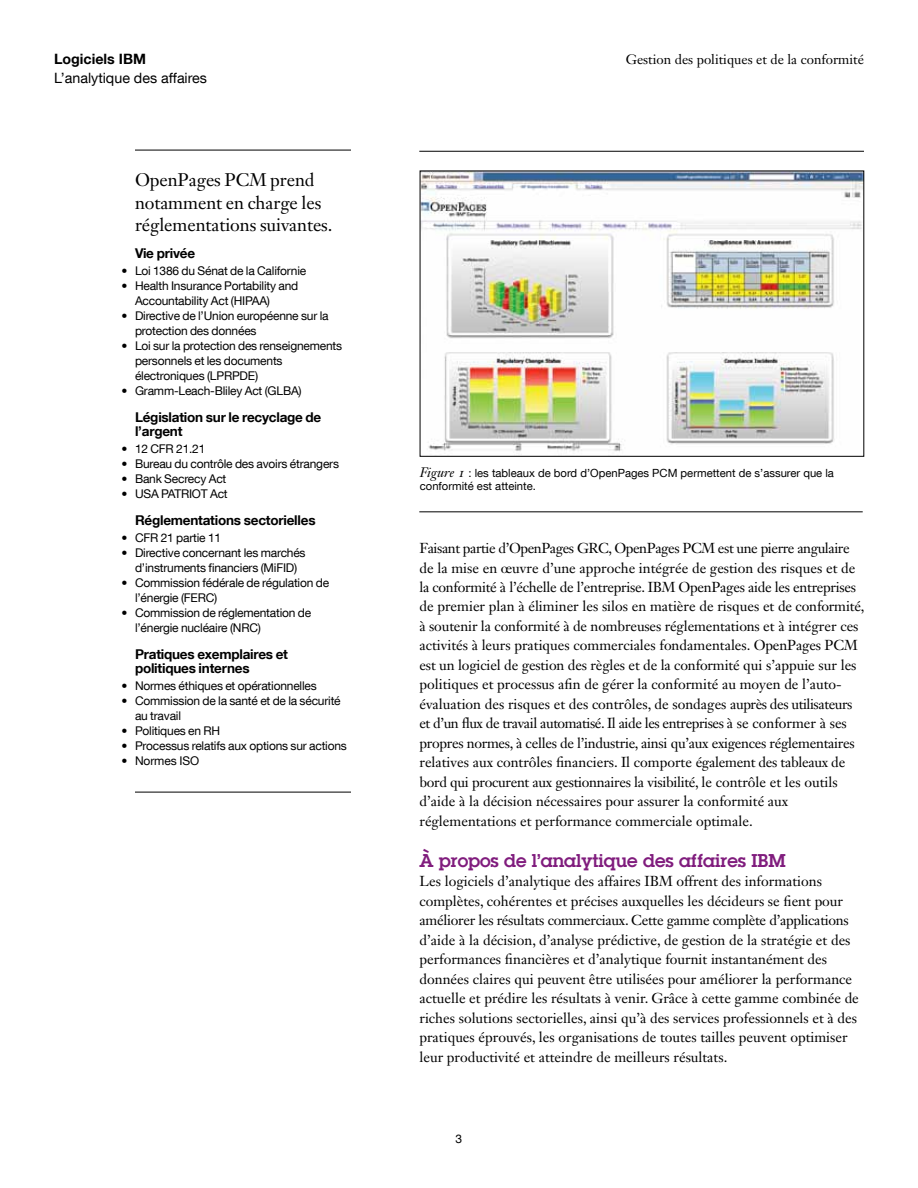
<style>
.page{position:relative;width:918px;height:1188px;background:#fff}
.page>*{position:absolute;margin:0;border:0;box-sizing:border-box;transform-origin:0 0}
.t1{font:18px/22.5px "Janson Text LT Std";letter-spacing:-.005em;color:#000}
.t2{font:600 18px "Lubalin Graph Std";color:#801c7d}
.t3{font:14.25px/19.5px "Janson Text LT Std";color:#000}
.t4{font:14.25px "Helvetica Neue LT Com";color:#000}
.t5{font:700 14.25px "Helvetica Neue LT Com";color:#000}
.t6{font:700 13.5px/13.5px "Helvetica Neue LT Com";letter-spacing:-.015em;color:#000}
.t7{font:13.5px "Janson Text LT Std";color:#000}
.t8{font:12px/15px "Helvetica Neue LT Com";letter-spacing:-.015em;color:#000}
.t9{font:11.25px/13.5px "Helvetica Neue LT Com";color:#000}
.s1{font-family:"Janson Text LT Std";font-style:italic;font-size:13.5px}
</style>
<div class="page">
<hr style="left:419px;top:151px;width:445px;height:1px;background:#000">
<hr style="left:419px;top:511px;width:444px;height:1px;background:#000">
<img style="left:422px;top:173px;width:440px;height:282px">
<div style="left:420px;top:171px;width:444px;height:286px;border:1px solid #000"></div>
<hr style="left:135px;top:150px;width:216px;height:1px;background:#000">
<hr style="left:135px;top:792px;width:216px;height:1px;background:#000">
<p class="t5" style="left:54px;top:50px;width:94px">Logiciels IBM</p>
<p class="t7" style="left:626px;top:51px;width:240px">Gestion des politiques et de la conformité</p>
<p class="t4" style="left:54px;top:69px;width:155px">L’analytique des affaires</p>
<p class="t1" style="left:135px;top:168px;width:199px">OpenPages PCM prend notamment en charge les réglementations suivantes.</p>
<p class="t6" style="left:135px;top:246px;width:62px">Vie privée</p>
<p class="t8" style="left:122px;top:263px;width:186px">• Loi 1386 du Sénat de la Californie</p>
<p class="t8" style="left:135px;top:278px;width:165px;text-indent:-14px">• Health Insurance Portability and<br>Accountability Act (HIPAA)</p>
<p class="t8" style="left:135px;top:308px;width:195px;text-indent:-14px">• Directive de l’Union européenne sur la protection des données</p>
<p class="t8" style="left:135px;top:338px;width:209px;text-indent:-14px">• Loi sur la protection des renseignements personnels et les documents électroniques (LPRPDE)</p>
<p class="t8" style="left:122px;top:383px;width:182px">• Gramm-Leach-Bliley Act (GLBA)</p>
<p class="t6" style="left:135px;top:410px;width:188px">Législation sur le recyclage de l’argent</p>
<p class="t8" style="left:122px;top:441px;width:85px">• 12 CFR 21.21</p>
<p class="t8" style="left:122px;top:456px;width:219px">• Bureau du contrôle des avoirs étrangers</p>
<p class="t8" style="left:122px;top:471px;width:106px">• Bank Secrecy Act</p>
<p class="t8" style="left:122px;top:486px;width:108px">• USA PATRIOT Act</p>
<p class="t6" style="left:135px;top:513px;width:182px">Réglementations sectorielles</p>
<p class="t8" style="left:122px;top:530px;width:101px">• CFR 21 partie 11</p>
<p class="t8" style="left:122px;top:545px;width:186px;text-align:center">• Directive concernant les marchés d’instruments financiers (MiFID)</p>
<p class="t8" style="left:135px;top:575px;width:196px;text-indent:-14px">• Commission fédérale de régulation de l’énergie (FERC)</p>
<p class="t8" style="left:135px;top:605px;width:178px;text-indent:-14px">• Commission de réglementation de l’énergie nucléaire (NRC)</p>
<p class="t6" style="left:135px;top:647px;width:155px">Pratiques exemplaires et politiques internes</p>
<p class="t8" style="left:122px;top:678px;width:197px">• Normes éthiques et opérationnelles</p>
<p class="t8" style="left:135px;top:693px;width:207px;text-indent:-14px">• Commission de la santé et de la sécurité au travail</p>
<p class="t8" style="left:122px;top:723px;width:100px">• Politiques en RH</p>
<p class="t8" style="left:122px;top:738px;width:227px">• Processus relatifs aux options sur actions</p>
<p class="t8" style="left:122px;top:753px;width:79px">• Normes ISO</p>
<p class="t9" style="left:420px;top:466px;width:416px"><span class="s1">Figure 1</span> : les tableaux de bord d’OpenPages PCM permettent de s’assurer que la conformité est atteinte.</p>
<p class="t3" style="left:419px;top:538px;width:447px">Faisant partie d’OpenPages GRC, OpenPages PCM est une pierre angulaire de la mise en œuvre d’une approche intégrée de gestion des risques et de la conformité à l’échelle de l’entreprise. IBM OpenPages aide les entreprises de premier plan à éliminer les silos en matière de risques et de conformité, à soutenir la conformité à de nombreuses réglementations et à intégrer ces activités à leurs pratiques commerciales fondamentales. OpenPages PCM est un logiciel de gestion des règles et de la conformité qui s’appuie sur les politiques et processus afin de gérer la conformité au moyen de l’auto&shy;évaluation des risques et des contrôles, de sondages auprès des utilisateurs et d’un flux de travail automatisé. Il aide les entreprises à se conformer à ses propres normes, à celles de l’industrie, ainsi qu’aux exigences réglementaires relatives aux contrôles financiers. Il comporte également des tableaux de bord qui procurent aux gestionnaires la visibilité, le contrôle et les outils d’aide à la décision nécessaires pour assurer la conformité aux réglementations et performance commerciale optimale.</p>
<p class="t2" style="left:419px;top:849px;width:368px">À propos de l’analytique des affaires IBM</p>
<p class="t3" style="left:419px;top:872px;width:441px">Les logiciels d’analytique des affaires IBM offrent des informations complètes, cohérentes et précises auxquelles les décideurs se fient pour améliorer les résultats commerciaux. Cette gamme complète d’applications d’aide à la décision, d’analyse prédictive, de gestion de la stratégie et des performances financières et d’analytique fournit instantanément des données claires qui peuvent être utilisées pour améliorer la performance actuelle et prédire les résultats à venir. Grâce à cette gamme combinée de riches solutions sectorielles, ainsi qu’à des services professionnels et à des pratiques éprouvés, les organisations de toutes tailles peuvent optimiser leur productivité et atteindre de meilleurs résultats.</p>
<p class="t8" style="left:456px;top:1131px;width:8px">3</p>
</div>
